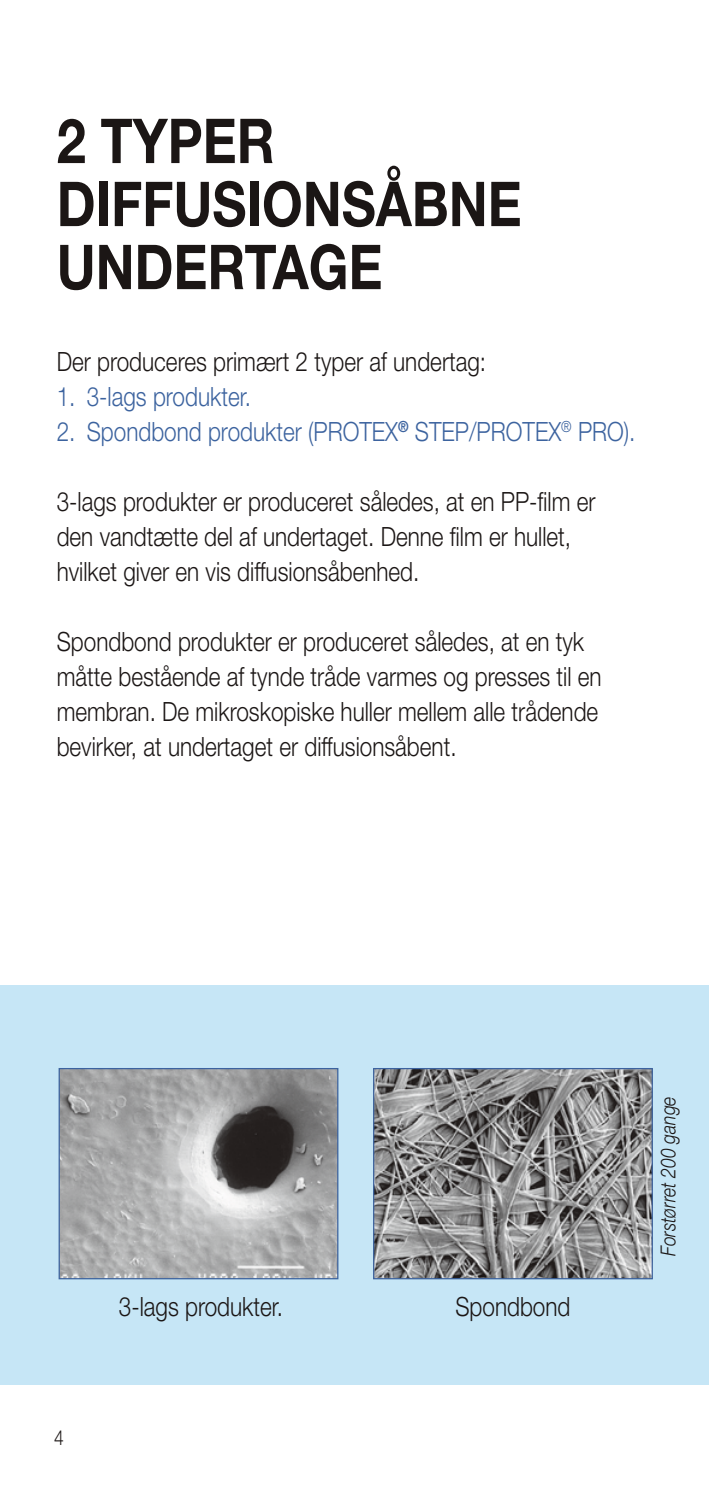
<style>
.page{position:relative;width:709px;height:1489px;background:#fff}
.page>*{position:absolute;margin:0;border:0;box-sizing:border-box;transform-origin:0 0}
.t1{font:700 62px "Helvetica Neue LT Std";color:#1b1615;scale:.85 1}
.t2{font:300 26.5px "Helvetica Neue LT Std";color:#1b1615;scale:.85 1}
.t3{font:300 26.5px "Helvetica Neue LT Std";color:#3c639f;scale:.85 1}
.t4{font:italic 300 20.75px "Helvetica Neue LT Std";letter-spacing:-.005em;color:#1b1615;scale:.85 1}
.t5{font:300 20.75px "Helvetica Neue LT Std";color:#1b1615;scale:.85 1}
</style>
<div class="page">
<div style="left:0;top:985px;width:709px;height:400px;background:#c6e6f6"></div>
<img style="left:61px;top:1069px;width:275px;height:208px">
<div style="left:59px;top:1067px;width:279px;height:212px;border:1px solid #3c639f"></div>
<img style="left:375px;top:1069px;width:276px;height:208px">
<div style="left:373px;top:1067px;width:280px;height:212px;border:1px solid #3c639f"></div>
<p class="t1" style="left:57px;top:103px;width:258px">2 TYPER</p>
<p class="t1" style="left:57px;top:166px;width:548px">DIFFUSIONSÅBNE</p>
<p class="t1" style="left:57px;top:229px;width:385px">UNDERTAGE</p>
<p class="t2" style="left:57px;top:345px;width:507px">Der produceres primært 2 typer af undertag:</p>
<p class="t3" style="left:57px;top:380px;width:230px">1. 3-lags produkter.</p>
<p class="t3" style="left:57px;top:415px;width:682px">2. Spondbond produkter (PROTEX<sup>®</sup> STEP/PROTEX<sup>®</sup> PRO).</p>
<p class="t2" style="left:57px;top:485px;width:635px">3-lags produkter er produceret således, at en PP-film er</p>
<p class="t2" style="left:57px;top:520px;width:607px">den vandtætte del af undertaget. Denne film er hullet,</p>
<p class="t2" style="left:57px;top:555px;width:428px">hvilket giver en vis diffusionsåbenhed.</p>
<p class="t2" style="left:57px;top:625px;width:622px">Spondbond produkter er produceret således, at en tyk</p>
<p class="t2" style="left:57px;top:660px;width:642px">måtte bestående af tynde tråde varmes og presses til en</p>
<p class="t2" style="left:57px;top:695px;width:638px">membran. De mikroskopiske huller mellem alle trådende</p>
<p class="t2" style="left:57px;top:730px;width:472px">bevirker, at undertaget er diffusionsåbent.</p>
<p class="t5" style="left:54px;top:1424px;width:13px">4</p>
<p class="t2" style="left:119px;top:1290px;width:195px">3-lags produkter.</p>
<p class="t2" style="left:455px;top:1290px;width:137px">Spondbond</p>
<p class="t4" style="left:655px;top:1255px;width:189px;rotate:-90deg">Forstørret 200 gange</p>
</div>
